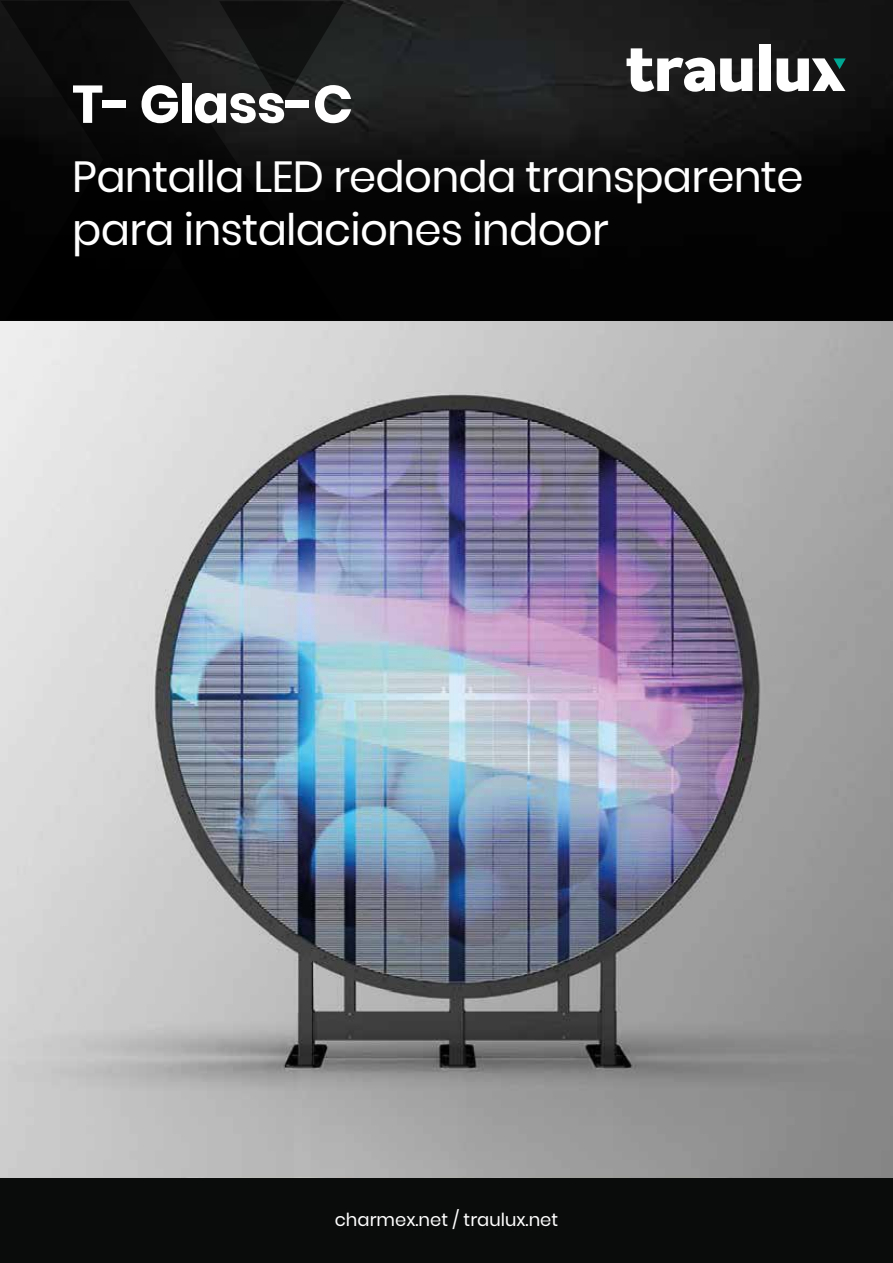
<style>
.page{position:relative;width:893px;height:1263px;background:#fff}
.page>*{position:absolute;margin:0;border:0;box-sizing:border-box;transform-origin:0 0}
.t1{font:700 52.95px "Poppins";letter-spacing:-.02em;color:#fff}
.t2{font:43.5px/52.2px "Poppins";letter-spacing:-.02em;color:#fff}
.t3{font:18px "Poppins";color:#fff}
</style>
<div class="page">
<img style="left:0;top:320px;width:893px;height:858px">
<div style="left:0;top:1179px;width:893px;height:84px;background:#0a0b0b"></div>
<img style="left:0;top:0;width:893px;height:320px">
<svg style="left:0;top:1px;width:341px;height:318px;background:#080808"></svg>
<svg style="left:219px;top:1px;width:125px;height:104px;background:#191a1a"></svg>
<svg style="left:627px;top:48px;width:125px;height:44px"></svg>
<div style="left:759px;top:45px;width:11px;height:46px;background:#fff"></div>
<svg style="left:777px;top:58px;width:69px;height:34px"></svg>
<p class="t1" style="left:72px;top:74px;width:282px">T- Glass-C</p>
<p class="t2" style="left:72px;top:151px;width:733px">Pantalla LED redonda transparente para instalaciones indoor</p>
<p class="t3" style="left:335px;top:1209px;width:225px">charmex.net / traulux.net</p>
</div>
